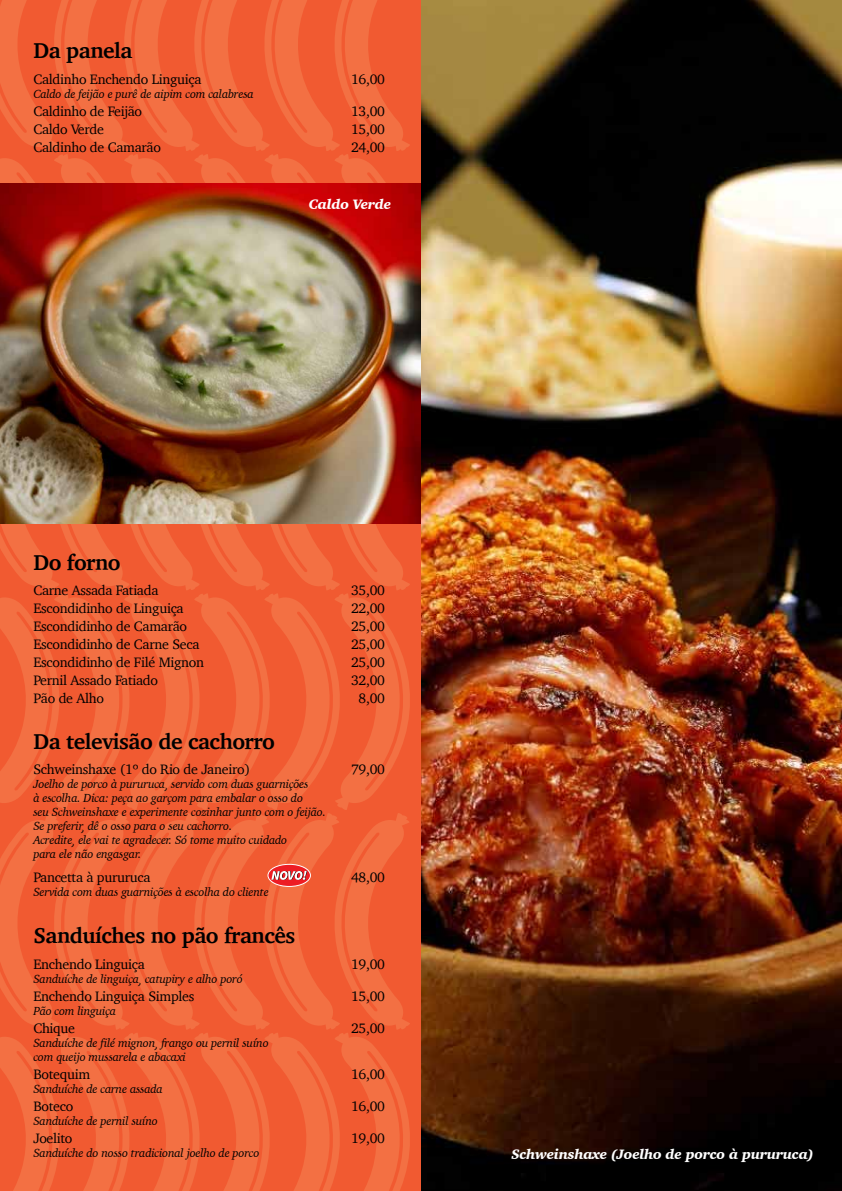
<style>
.page{position:relative;width:842px;height:1191px;background:#fff}
.page>*{position:absolute;margin:0;border:0;box-sizing:border-box;transform-origin:0 0}
.t1{font:700 22px "Charter";letter-spacing:-.02em;color:#000}
.t2{font:14px "Charter";letter-spacing:-.02em;color:#000}
.t3{font:italic 900 14px "Charter";letter-spacing:-.02em;color:#fff}
.t4{font:italic 12px/14px "Charter";letter-spacing:-.02em;color:#000}
</style>
<div class="page">
<img style="left:421px;top:0;width:421px;height:1191px">
<img style="left:0;top:0;width:421px;height:1191px">
<h1 class="t1" style="left:33px;top:31px;width:101px">Da panela</h1>
<p class="t2" style="left:33px;top:67px;width:170px">Caldinho Enchendo Linguiça</p>
<p class="t2" style="left:351px;top:67px;width:35px">16,00</p>
<p class="t4" style="left:33px;top:87px;width:222px">Caldo de feijão e purê de aipim com calabresa</p>
<p class="t2" style="left:33px;top:99px;width:110px">Caldinho de Feijão</p>
<p class="t2" style="left:351px;top:99px;width:35px">13,00</p>
<p class="t2" style="left:33px;top:117px;width:72px">Caldo Verde</p>
<p class="t2" style="left:351px;top:117px;width:35px">15,00</p>
<p class="t2" style="left:33px;top:135px;width:129px">Caldinho de Camarão</p>
<p class="t2" style="left:351px;top:135px;width:35px">24,00</p>
<p class="t3" style="left:309px;top:195px;width:84px">Caldo Verde</p>
<h1 class="t1" style="left:33px;top:543px;width:89px">Do forno</h1>
<p class="t2" style="left:33px;top:578px;width:127px">Carne Assada Fatiada</p>
<p class="t2" style="left:351px;top:578px;width:35px">35,00</p>
<p class="t2" style="left:33px;top:596px;width:152px">Escondidinho de Linguiça</p>
<p class="t2" style="left:351px;top:596px;width:35px">22,00</p>
<p class="t2" style="left:33px;top:614px;width:155px">Escondidinho de Camarão</p>
<p class="t2" style="left:351px;top:614px;width:35px">25,00</p>
<p class="t2" style="left:33px;top:632px;width:168px">Escondidinho de Carne Seca</p>
<p class="t2" style="left:351px;top:632px;width:35px">25,00</p>
<p class="t2" style="left:33px;top:650px;width:172px">Escondidinho de Filé Mignon</p>
<p class="t2" style="left:351px;top:650px;width:35px">25,00</p>
<p class="t2" style="left:33px;top:668px;width:126px">Pernil Assado Fatiado</p>
<p class="t2" style="left:351px;top:668px;width:35px">32,00</p>
<p class="t2" style="left:33px;top:686px;width:72px">Pão de Alho</p>
<p class="t2" style="left:359px;top:686px;width:28px">8,00</p>
<h1 class="t1" style="left:33px;top:723px;width:243px">Da televisão de cachorro</h1>
<p class="t2" style="left:33px;top:757px;width:218px">Schweinshaxe (1º do Rio de Janeiro)</p>
<p class="t2" style="left:351px;top:757px;width:35px">79,00</p>
<p class="t4" style="left:33px;top:777px;width:294px">Joelho de porco à pururuca, servido com duas guarnições<br>à escolha. Dica: peça ao garçom para embalar o osso do<br>seu Schweinshaxe e experimente cozinhar junto com o feijão.<br>Se preferir, dê o osso para o seu cachorro.<br>Acredite, ele vai te agradecer. Só tome muito cuidado<br>para ele não engasgar.</p>
<p class="t2" style="left:33px;top:865px;width:119px">Pancetta à pururuca</p>
<p class="t2" style="left:351px;top:865px;width:35px">48,00</p>
<p class="t4" style="left:33px;top:884px;width:237px">Servida com duas guarnições à escolha do cliente</p>
<h1 class="t1" style="left:33px;top:916px;width:263px">Sanduíches no pão francês</h1>
<p class="t2" style="left:33px;top:952px;width:113px">Enchendo Linguiça</p>
<p class="t2" style="left:351px;top:952px;width:35px">19,00</p>
<p class="t4" style="left:33px;top:971px;width:211px">Sanduíche de linguiça, catupiry e alho poró</p>
<p class="t2" style="left:33px;top:984px;width:162px">Enchendo Linguiça Simples</p>
<p class="t2" style="left:351px;top:984px;width:35px">15,00</p>
<p class="t4" style="left:33px;top:1003px;width:84px">Pão com linguiça</p>
<p class="t2" style="left:33px;top:1016px;width:43px">Chique</p>
<p class="t2" style="left:351px;top:1016px;width:35px">25,00</p>
<p class="t4" style="left:33px;top:1035px;width:237px">Sanduíche de filé mignon, frango ou pernil suíno com queijo mussarela e abacaxi</p>
<p class="t2" style="left:33px;top:1062px;width:58px">Botequim</p>
<p class="t2" style="left:351px;top:1062px;width:35px">16,00</p>
<p class="t4" style="left:33px;top:1081px;width:131px">Sanduíche de carne assada</p>
<p class="t2" style="left:33px;top:1094px;width:41px">Boteco</p>
<p class="t2" style="left:351px;top:1094px;width:35px">16,00</p>
<p class="t4" style="left:33px;top:1113px;width:126px">Sanduíche de pernil suíno</p>
<p class="t2" style="left:33px;top:1126px;width:41px">Joelito</p>
<p class="t2" style="left:351px;top:1126px;width:35px">19,00</p>
<p class="t4" style="left:33px;top:1145px;width:227px">Sanduíche do nosso tradicional joelho de porco</p>
<p class="t3" style="left:511px;top:1145px;width:304px">Schweinshaxe (Joelho de porco à pururuca)</p>
</div>
